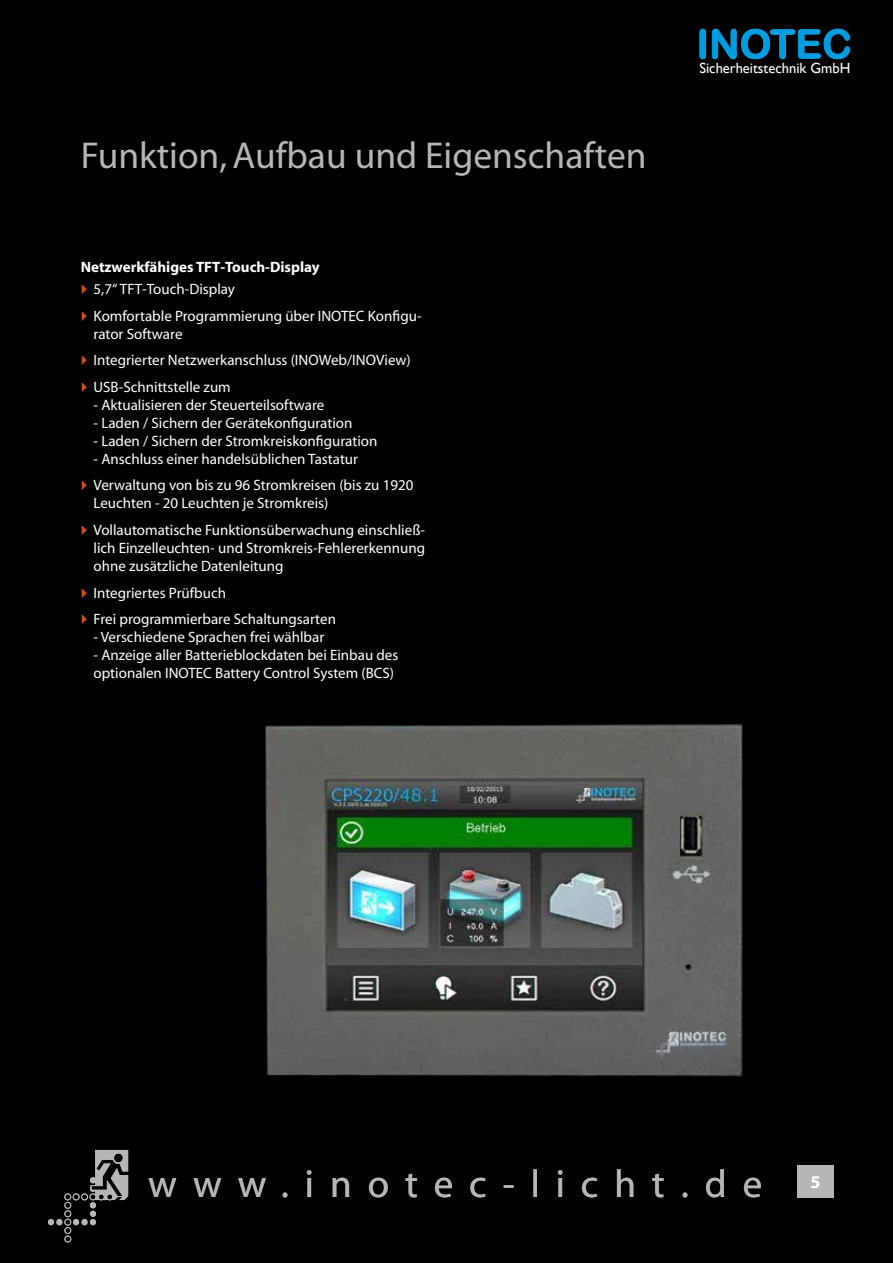
<style>
.page{position:relative;width:893px;height:1263px;background:#000}
.page>*{position:absolute;margin:0;border:0;box-sizing:border-box;transform-origin:0 0}
.t1{font:39px "Myriad";letter-spacing:.41em;color:#b6b6b6}
.t2{font:37.5px "Myriad";color:#b6b6b6}
.t3{font:15px/26.5px "Myriad";color:#fff}
.t4{font:700 15px "Myriad";color:#fff}
.t5{font:14.85px "Gill Sans";color:#fff}
</style>
<div class="page">
<svg style="left:699px;top:29px;width:7px;height:30px"></svg>
<svg style="left:712px;top:29px;width:138px;height:30px"></svg>
<svg style="left:48px;top:1150px;width:80px;height:92px"></svg>
<div style="left:797px;top:1165px;width:36px;height:32px;background:#b6b6b6"></div>
<img style="left:265px;top:724px;width:478px;height:353px">
<h2 class="t2" style="left:81px;top:137px;width:567px">Funktion, Aufbau und Eigenschaften</h2>
<p class="t4" style="left:81px;top:259px;width:240px">Netzwerkfähiges TFT-Touch-Display</p>
<p class="t3" style="left:94px;top:277px;width:330px">5,7“ TFT-Touch-Display<br>Komfortable Programmierung über INOTEC Konfigu-</p>
<p class="t3" style="left:94px;top:321px;width:319px">rator Software<br>Integrierter Netzwerkanschluss (INOWeb/INOView)<br>USB-Schnittstelle zum</p>
<p class="t3" style="left:94px;top:392px;width:232px">- Aktualisieren der Steuerteilsoftware</p>
<p class="t3" style="left:94px;top:410px;width:260px">- Laden / Sichern der Gerätekonfiguration</p>
<p class="t3" style="left:94px;top:428px;width:285px">- Laden / Sichern der Stromkreiskonfiguration</p>
<p class="t3" style="left:94px;top:446px;width:321px">- Anschluss einer handelsüblichen Tastatur<br>Verwaltung von bis zu 96 Stromkreisen (bis zu 1920</p>
<p class="t3" style="left:94px;top:491px;width:333px">Leuchten - 20 Leuchten je Stromkreis)<br>Vollautomatische Funktionsüberwachung einschließ-</p>
<p class="t3" style="left:94px;top:540px;width:333px;line-height:18px">lich Einzelleuchten- und Stromkreis-Fehlererkennung ohne zusätzliche Datenleitung</p>
<p class="t3" style="left:94px;top:580px;width:244px">Integriertes Prüfbuch<br>Frei programmierbare Schaltungsarten</p>
<p class="t3" style="left:94px;top:624px;width:232px">- Verschiedene Sprachen frei wählbar</p>
<p class="t3" style="left:94px;top:647px;width:306px;line-height:18px">- Anzeige aller Batterieblockdaten bei Einbau des optionalen INOTEC Battery Control System (BCS)</p>
<p class="t5" style="left:699px;top:59px;width:152px">Sicherheitstechnik GmbH</p>
<h1 class="t1" style="left:148px;top:1164px;width:674px">www.inotec-licht.de <sup>5</sup></h1>
</div>
